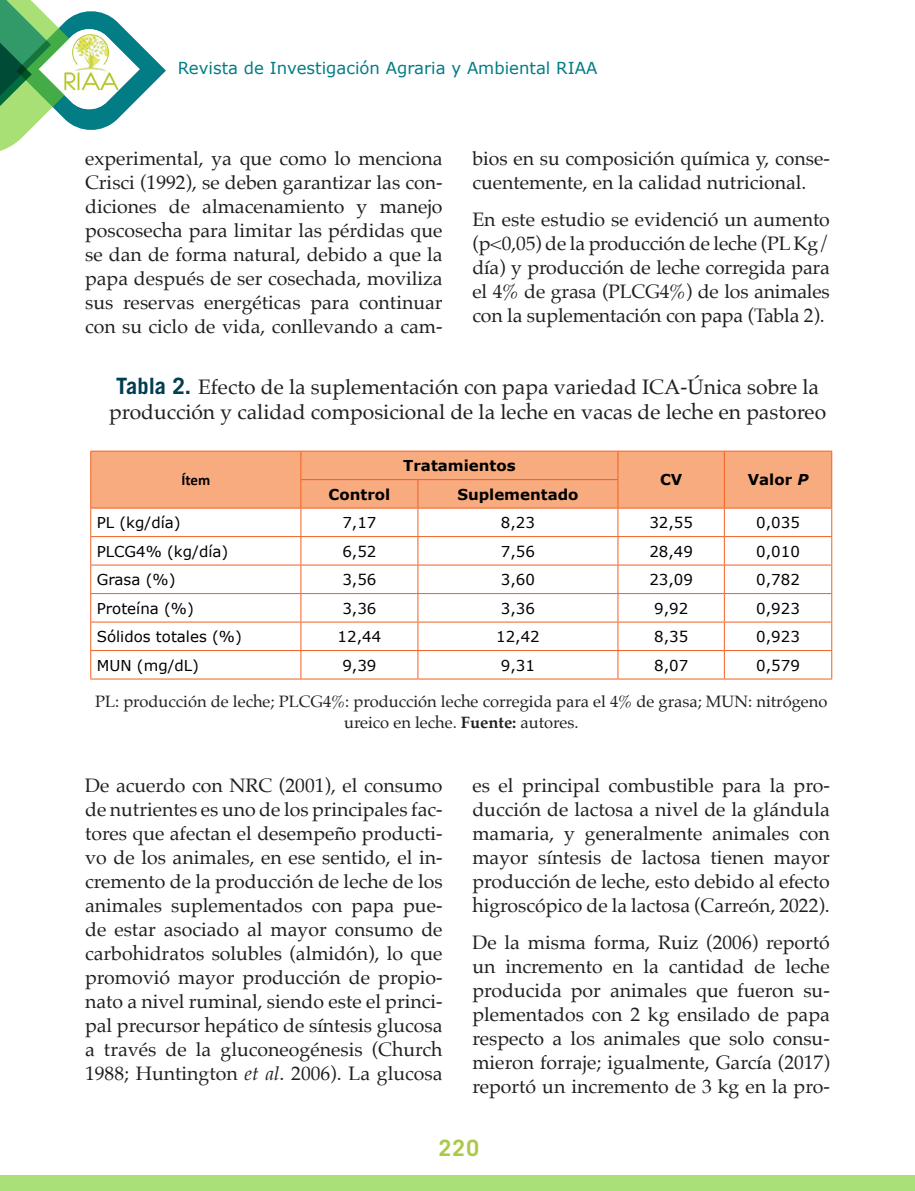
<style>
.page{position:relative;width:915px;height:1191px;background:#fff}
.page>*{position:absolute;margin:0;border:0;box-sizing:border-box;transform-origin:0 0}
.t1{font:700 22.5px "Trade Gothic LT Std";color:#aac946}
.t2{font:21px/25.5px "Palatino";color:#231f20;text-align:center}
.t3{font:19.5px/24px "Palatino";color:#231f20;text-align:justify}
.t4{font:16.5px/21px "Palatino";color:#231f20;text-align:center}
.t5{font:16.5px "Verdana";color:#027d85}
.t6{font:15px "Verdana";color:#000}
.t7{font:700 15px "Verdana";color:#000}
.t8{font:700 15px "Calibri";color:#000}
.s1{font-family:"Trade Gothic LT Std";font-weight:700;font-size:22.5px;color:#003d51}
.s2{font-style:italic}
.s3{font-weight:700}
</style>
<div class="page">
<svg style="left:0;top:0;width:166px;height:151px"></svg>
<div style="left:0;top:1174px;width:914px;height:17px;background:#a9e078"></div>
<img style="left:63px;top:34px;width:55px;height:56px">
<svg style="left:90px;top:451px;width:742px;height:227px"></svg>
<hr style="left:90px;top:678px;width:211px;height:1px;background:#f26021">
<hr style="left:301px;top:678px;width:117px;height:1px;background:#f26021">
<hr style="left:418px;top:678px;width:199px;height:1px;background:#f26021">
<hr style="left:617px;top:678px;width:107px;height:1px;background:#f26021">
<hr style="left:724px;top:678px;width:107px;height:1px;background:#f26021">
<p class="t5" style="left:178px;top:57px;width:421px">Revista de Investigación Agraria y Ambiental RIAA</p>
<p class="t3" style="left:85px;top:146px;width:359px">experimental, ya que como lo menciona Crisci (1992), se deben garantizar las con&shy;diciones de almacenamiento y manejo poscosecha para limitar las pérdidas que se dan de forma natural, debido a que la papa después de ser cosechada, moviliza sus reservas energéticas para continuar con su ciclo de vida, conllevando a cam-</p>
<p class="t3" style="left:472px;top:146px;width:359px">bios en su composición química y, conse&shy;cuentemente, en la calidad nutricional.</p>
<p class="t3" style="left:472px;top:207px;width:359px">En este estudio se evidenció un aumento (p&lt;0,05) de la producción de leche (PL Kg/ día) y producción de leche corregida para el 4% de grasa (PLCG4%) de los animales con la suplementación con papa (Tabla 2).</p>
<p class="t2" style="left:109px;top:374px;width:718px"><span class="s1">Tabla 2.</span> Efecto de la suplementación con papa variedad ICA-Única sobre la producción y calidad composicional de la leche en vacas de leche en pastoreo</p>
<p class="t8" style="left:181px;top:469px;width:30px">Ítem</p>
<p class="t7" style="left:403px;top:455px;width:114px">Tratamientos</p>
<p class="t7" style="left:328px;top:483px;width:63px">Control</p>
<p class="t7" style="left:457px;top:483px;width:123px">Suplementado</p>
<p class="t7" style="left:659px;top:469px;width:24px">CV</p>
<p class="t7" style="left:747px;top:469px;width:62px">Valor <span class="s2">P</span></p>
<p class="t6" style="left:97px;top:512px;width:85px">PL (kg/día)</p>
<p class="t6" style="left:342px;top:512px;width:36px">7,17</p>
<p class="t6" style="left:500px;top:512px;width:36px">8,23</p>
<p class="t6" style="left:649px;top:512px;width:45px">32,55</p>
<p class="t6" style="left:756px;top:512px;width:45px">0,035</p>
<p class="t6" style="left:97px;top:541px;width:133px">PLCG4% (kg/día)</p>
<p class="t6" style="left:342px;top:541px;width:36px">6,52</p>
<p class="t6" style="left:500px;top:541px;width:36px">7,56</p>
<p class="t6" style="left:649px;top:541px;width:45px">28,49</p>
<p class="t6" style="left:756px;top:541px;width:45px">0,010</p>
<p class="t6" style="left:97px;top:569px;width:80px">Grasa (%)</p>
<p class="t6" style="left:342px;top:569px;width:36px">3,56</p>
<p class="t6" style="left:500px;top:569px;width:36px">3,60</p>
<p class="t6" style="left:649px;top:569px;width:45px">23,09</p>
<p class="t6" style="left:756px;top:569px;width:45px">0,782</p>
<p class="t6" style="left:97px;top:598px;width:99px">Proteína (%)</p>
<p class="t6" style="left:342px;top:598px;width:36px">3,36</p>
<p class="t6" style="left:500px;top:598px;width:36px">3,36</p>
<p class="t6" style="left:654px;top:598px;width:36px">9,92</p>
<p class="t6" style="left:756px;top:598px;width:45px">0,923</p>
<p class="t6" style="left:97px;top:626px;width:146px">Sólidos totales (%)</p>
<p class="t6" style="left:337px;top:626px;width:45px">12,44</p>
<p class="t6" style="left:496px;top:626px;width:45px">12,42</p>
<p class="t6" style="left:654px;top:626px;width:36px">8,35</p>
<p class="t6" style="left:756px;top:626px;width:45px">0,923</p>
<p class="t6" style="left:97px;top:655px;width:104px">MUN (mg/dL)</p>
<p class="t6" style="left:342px;top:655px;width:36px">9,39</p>
<p class="t6" style="left:500px;top:655px;width:36px">9,31</p>
<p class="t6" style="left:654px;top:655px;width:36px">8,07</p>
<p class="t6" style="left:756px;top:655px;width:45px">0,579</p>
<p class="t4" style="left:95px;top:691px;width:733px">PL: producción de leche; PLCG4%: producción leche corregida para el 4% de grasa; MUN: nitrógeno ureico en leche. <span class="s3">Fuente:</span> autores.</p>
<p class="t3" style="left:85px;top:773px;width:359px">De acuerdo con NRC (2001), el consumo de nutrientes es uno de los principales fac&shy;tores que afectan el desempeño producti&shy;vo de los animales, en ese sentido, el in&shy;cremento de la producción de leche de los animales suplementados con papa pue&shy;de estar asociado al mayor consumo de carbohidratos solubles (almidón), lo que promovió mayor producción de propio&shy;nato a nivel ruminal, siendo este el princi&shy;pal precursor hepático de síntesis glucosa a través de la gluconeogénesis (Church 1988; Huntington <span class="s2">et al</span>. 2006). La glucosa</p>
<p class="t3" style="left:472px;top:773px;width:359px">es el principal combustible para la pro&shy;ducción de lactosa a nivel de la glándula mamaria, y generalmente animales con mayor síntesis de lactosa tienen mayor producción de leche, esto debido al efecto higroscópico de la lactosa (Carreón, 2022).</p>
<p class="t3" style="left:472px;top:930px;width:359px">De la misma forma, Ruiz (2006) reportó un incremento en la cantidad de leche producida por animales que fueron su&shy;plementados con 2 kg ensilado de papa respecto a los animales que solo consu&shy;mieron forraje; igualmente, García (2017) reportó un incremento de 3 kg en la pro-</p>
<p class="t1" style="left:438px;top:1134px;width:42px">220</p>
</div>
